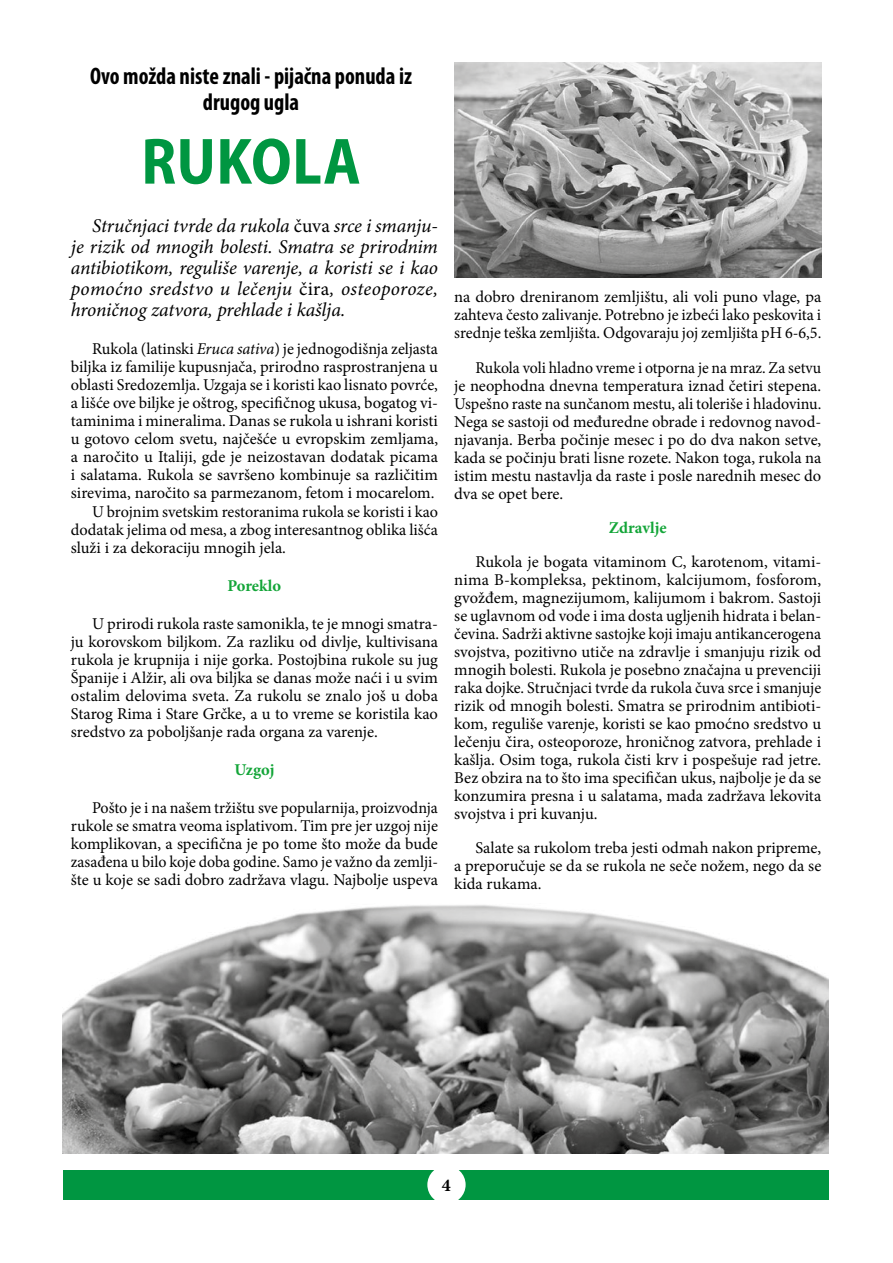
<style>
.page{position:relative;width:893px;height:1263px;background:#fff}
.page>*{position:absolute;margin:0;border:0;box-sizing:border-box;transform-origin:0 0}
.t1{font:700 semi-condensed 66px "Myriad Pro";letter-spacing:.01em;color:#009641;scale:.95 1}
.t2{font:700 condensed 24px/25.8px "Myriad Pro";color:#000;text-align:center;scale:.95 1}
.t3{font:italic 19.5px/21px "Minion Pro";letter-spacing:-.005em;color:#000;text-align:justify}
.t4{font:700 18px "Minion Pro";color:#000}
.t5{font:16.5px/18px "Minion Pro";color:#000;text-align:justify}
.t6{font:16.5px/18px "Minion Pro";color:#000;text-align:justify;scale:.95 1}
.t7{font:700 16.5px "Minion Pro";color:#13a538}
.s1{font-style:normal}
.s2{font-style:italic}
</style>
<div class="page">
<img style="left:63px;top:905px;width:765px;height:249px">
<div style="left:64px;top:1170px;width:765px;height:29px;background:#009641"></div>
<div style="left:427px;top:1165px;width:39px;height:39px;background:#fff;border-radius:50%"></div>
<img style="left:454px;top:63px;width:368px;height:214px">
<h2 class="t2" style="left:90px;top:63px;width:340px">Ovo možda niste znali - pijačna ponuda iz drugog ugla</h2>
<h1 class="t1" style="left:141px;top:125px;width:233px">RUKOLA</h1>
<p class="t3" style="left:71px;top:216px;width:369px;text-indent:21px">Stručnjaci tvrde da rukola <span class="s1">čuva</span> srce i smanju&shy;je rizik od mnogih bolesti. Smatra se prirodnim antibiotikom, reguliše varenje, a koristi se i kao pomoćno sredstvo u lečenju <span class="s1">čira</span>, osteoporoze, hroničnog zatvora, prehlade i kašlja.</p>
<p class="t5" style="left:92px;top:339px;width:347px">Rukola (latinski <span class="s2">Eruca sativa</span>) je jednogodišnja zeljasta</p>
<p class="t5" style="left:71px;top:357px;width:369px">biljka iz familije kupusnjača, prirodno rasprostranjena u</p>
<p class="t5" style="left:71px;top:375px;width:369px">oblasti Sredozemlja. Uzgaja se i koristi kao lisnato povrće,</p>
<p class="t5" style="left:71px;top:393px;width:369px">a lišće ove biljke je oštrog, specifičnog ukusa, bogatog vi-</p>
<p class="t5" style="left:71px;top:411px;width:369px">taminima i mineralima. Danas se rukola u ishrani koristi</p>
<p class="t5" style="left:71px;top:429px;width:369px">u gotovo celom svetu, najčešće u evropskim zemljama,</p>
<p class="t5" style="left:71px;top:447px;width:369px">a naročito u Italiji, gde je neizostavan dodatak picama</p>
<p class="t5" style="left:71px;top:465px;width:368px">i salatama. Rukola se savršeno kombinuje sa različitim</p>
<p class="t5" style="left:71px;top:483px;width:365px">sirevima, naročito sa parmezanom, fetom i mocarelom.</p>
<p class="t5" style="left:92px;top:502px;width:347px">U brojnim svetskim restoranima rukola se koristi i kao</p>
<p class="t5" style="left:71px;top:520px;width:369px">dodatak jelima od mesa, a zbog interesantnog oblika lišća</p>
<p class="t5" style="left:71px;top:538px;width:217px">služi i za dekoraciju mnogih jela.</p>
<p class="t7" style="left:228px;top:575px;width:55px">Poreklo</p>
<p class="t5" style="left:71px;top:614px;width:369px;text-indent:21px">U prirodi rukola raste samonikla, te je mnogi smatra&shy;ju korovskom biljkom. Za razliku od divlje, kultivisana rukola je krupnija i nije gorka. Postojbina rukole su jug Španije i Alžir, ali ova biljka se danas može naći i u svim ostalim delovima sveta. Za rukolu se znalo još u doba Starog Rima i Stare Grčke, a u to vreme se koristila kao sredstvo za poboljšanje rada organa za varenje.</p>
<p class="t7" style="left:234px;top:759px;width:42px">Uzgoj</p>
<p class="t5" style="left:71px;top:798px;width:369px;text-indent:21px">Pošto je i na našem tržištu sve popularnija, proizvodnja rukole se smatra veoma isplativom. Tim pre jer uzgoj nije komplikovan, a specifična je po tome što može da bude zasađena u bilo koje doba godine. Samo je važno da zemlji&shy;šte u koje se sadi dobro zadržava vlagu. Najbolje uspeva</p>
<p class="t5" style="left:454px;top:288px;width:369px">na dobro dreniranom zemljištu, ali voli puno vlage, pa zahteva često zalivanje. Potrebno je izbeći lako peskovita i srednje teška zemljišta. Odgovaraju joj zemljišta pH 6-6,5.</p>
<p class="t6" style="left:454px;top:358px;width:388px;text-indent:21px">Rukola voli hladno vreme i otporna je na mraz. Za setvu je neophodna dnevna temperatura iznad četiri stepena.<br>Uspešno raste na sunčanom mestu, ali toleriše i hladovinu.<br>Nega se sastoji od međuredne obrade i redovnog navod&shy;njavanja. Berba počinje mesec i po do dva nakon setve, kada se počinju brati lisne rozete. Nakon toga, rukola na istim mestu nastavlja da raste i posle narednih mesec do dva se opet bere.</p>
<p class="t7" style="left:609px;top:518px;width:59px">Zdravlje</p>
<p class="t5" style="left:454px;top:553px;width:369px;text-indent:21px">Rukola je bogata vitaminom C, karotenom, vitami&shy;nima B-kompleksa, pektinom, kalcijumom, fosforom, gvožđem, magnezijumom, kalijumom i bakrom. Sastoji se uglavnom od vode i ima dosta ugljenih hidrata i belan&shy;čevina. Sadrži aktivne sastojke koji imaju antikancerogena svojstva, pozitivno utiče na zdravlje i smanjuju rizik od mnogih bolesti. Rukola je posebno značajna u prevenciji raka dojke. Stručnjaci tvrde da rukola čuva srce i smanjuje rizik od mnogih bolesti. Smatra se prirodnim antibioti&shy;kom, reguliše varenje, koristi se kao pmoćno sredstvo u lečenju čira, osteoporoze, hroničnog zatvora, prehlade i kašlja. Osim toga, rukola čisti krv i pospešuje rad jetre.<br>Bez obzira na to što ima specifičan ukus, najbolje je da se konzumira presna i u salatama, mada zadržava lekovita svojstva i pri kuvanju.</p>
<p class="t5" style="left:454px;top:839px;width:369px;text-indent:21px">Salate sa rukolom treba jesti odmah nakon pripreme, a preporučuje se da se rukola ne seče nožem, nego da se kida rukama.</p>
<p class="t4" style="left:442px;top:1175px;width:10px">4</p>
</div>
